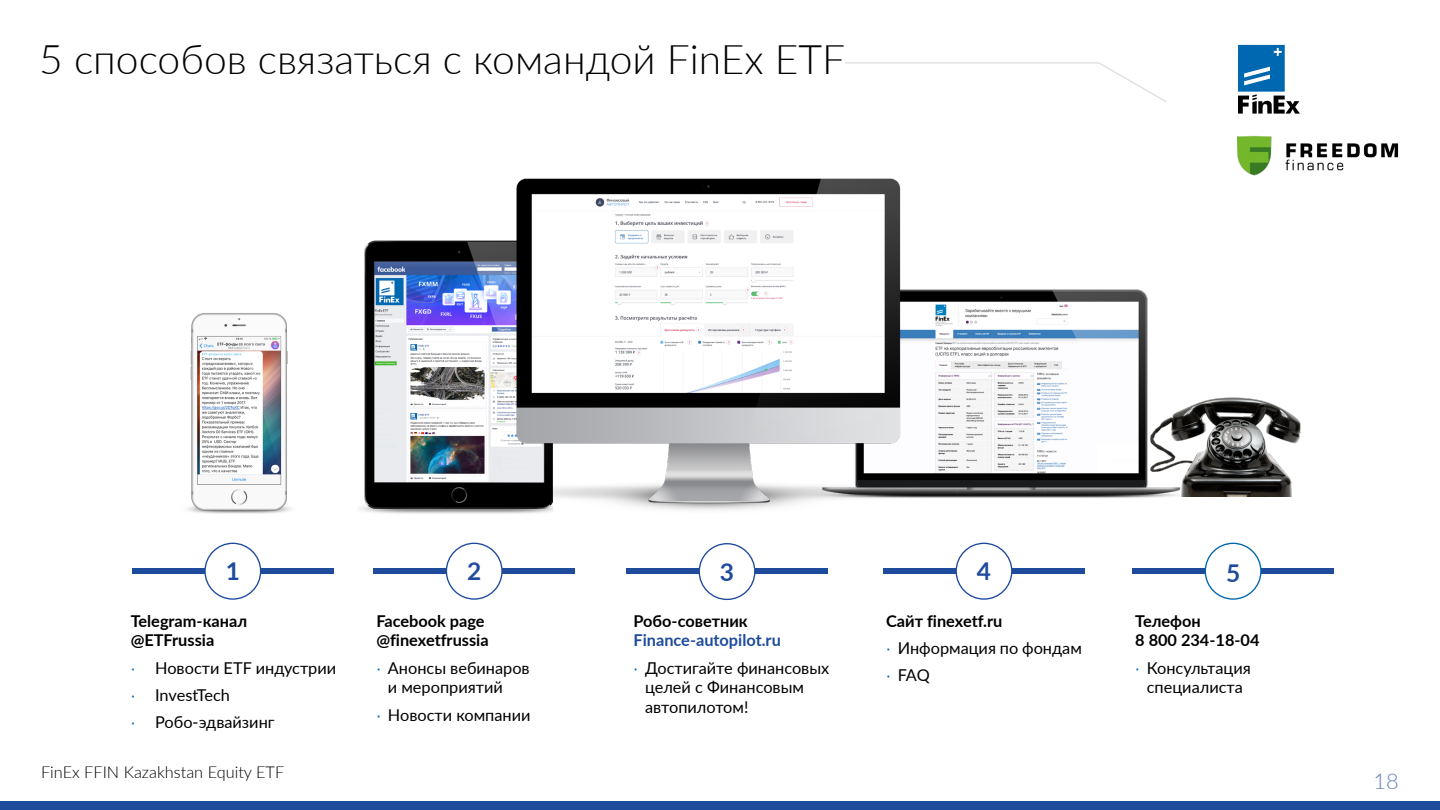
<style>
.page{position:relative;width:1440px;height:810px;background:#fff}
.page>*{position:absolute;margin:0;border:0;box-sizing:border-box;transform-origin:0 0}
.t1{font:300 40.8px "Lato";color:#000}
.t2{font:700 24.53px "Lato";color:#1f4b9d}
.t3{font:300 21.75px "Lato";color:#6281ba}
.t4{font:16.35px/19.6px "Lato";color:#000}
.t5{font:700 16.35px/19.6px "Lato";color:#000}
.t6{font:300 16.35px "Lato";color:#000}
.t7{font:700 16.35px "Lato";color:#1f4b9d}
.s1{font-family:"Open Sans";font-weight:300;font-size:12.23px;color:#0066b0}
</style>
<div class="page">
<svg style="left:845px;top:62px;width:322px;height:40px"></svg>
<div style="left:0;top:801px;width:1440px;height:9px;background:#1f4b9d"></div>
<div style="left:1132px;top:569px;width:202px;height:5px;background:#1f4b9d"></div>
<div style="left:1205px;top:543px;width:56px;height:56px;background:#fff;border-radius:50%"></div>
<div style="left:1205px;top:543px;width:57px;height:57px;border:1px solid #0066b0;border-radius:50%"></div>
<img style="left:187px;top:313px;width:104px;height:201px">
<img style="left:961px;top:289px;width:196px;height:209px">
<div style="left:132px;top:569px;width:202px;height:5px;background:#1f4b9d"></div>
<div style="left:374px;top:569px;width:201px;height:5px;background:#1f4b9d"></div>
<div style="left:627px;top:569px;width:201px;height:5px;background:#1f4b9d"></div>
<div style="left:883px;top:569px;width:202px;height:5px;background:#1f4b9d"></div>
<img style="left:359px;top:240px;width:97px;height:274px">
<div style="left:956px;top:543px;width:56px;height:56px;background:#fff;border-radius:50%"></div>
<div style="left:956px;top:543px;width:56px;height:57px;border:1px solid #1f4b9d;border-radius:50%"></div>
<div style="left:699px;top:544px;width:56px;height:55px;background:#fff;border-radius:50%"></div>
<div style="left:699px;top:543px;width:56px;height:57px;border:1px solid #1f4b9d;border-radius:50%"></div>
<div style="left:446px;top:543px;width:56px;height:56px;background:#fff;border-radius:50%"></div>
<div style="left:446px;top:543px;width:57px;height:57px;border:1px solid #1f4b9d;border-radius:50%"></div>
<div style="left:205px;top:543px;width:56px;height:56px;background:#fff;border-radius:50%"></div>
<div style="left:204px;top:543px;width:57px;height:57px;border:1px solid #1f4b9d;border-radius:50%"></div>
<img style="left:456px;top:178px;width:505px;height:336px">
<img style="left:1143px;top:394px;width:158px;height:103px">
<img style="left:1238px;top:136px;width:161px;height:40px">
<svg style="left:1238px;top:45px;width:62px;height:69px"></svg>
<h1 class="t1" style="left:39px;top:31px;width:807px">5 способов связаться с командой FinEx ETF</h1>
<h1 class="t1" style="left:41px;top:31px;width:78px">ХХХ</h1>
<h2 class="t2" style="left:226px;top:553px;width:16px">1</h2>
<h2 class="t2" style="left:467px;top:553px;width:16px">2</h2>
<h2 class="t2" style="left:720px;top:554px;width:16px">3</h2>
<h2 class="t2" style="left:977px;top:553px;width:16px">4</h2>
<h2 class="t2" style="left:1226px;top:555px;width:16px">5</h2>
<p class="t5" style="left:131px;top:610px;width:118px">Telegram-канал @ETFrussia</p>
<p class="t4" style="left:131px;top:657px;width:207px"><span class="s1">•</span> Новости ETF индустрии</p>
<p class="t4" style="left:131px;top:685px;width:101px"><span class="s1">•</span> InvestTech</p>
<p class="t4" style="left:131px;top:712px;width:145px"><span class="s1">•</span> Робо-эдвайзинг</p>
<p class="t5" style="left:376px;top:610px;width:114px">Facebook page @finexetfrussia</p>
<p class="t4" style="left:388px;top:657px;width:143px;text-indent:-12px"><span class="s1">•</span> Анонсы вебинаров и мероприятий</p>
<p class="t4" style="left:376px;top:704px;width:156px"><span class="s1">•</span> Новости компании</p>
<p class="t5" style="left:633px;top:610px;width:116px">Робо-советник</p>
<p class="t7" style="left:633px;top:628px;width:149px">Finance-autopilot.ru</p>
<p class="t4" style="left:645px;top:657px;width:186px;text-indent:-12px"><span class="s1">•</span> Достигайте финансовых целей с Финансовым автопилотом!</p>
<p class="t5" style="left:886px;top:610px;width:118px">Сайт finexetf.ru</p>
<p class="t4" style="left:886px;top:638px;width:197px"><span class="s1">•</span> Информация по фондам</p>
<p class="t4" style="left:886px;top:665px;width:45px"><span class="s1">•</span> FAQ</p>
<p class="t5" style="left:1135px;top:610px;width:126px">Телефон<br>8 800 234-18-04</p>
<p class="t4" style="left:1135px;top:657px;width:117px;text-align:center"><span class="s1">•</span> Консультация специалиста</p>
<p class="t6" style="left:41px;top:761px;width:245px">FinEx FFIN Kazakhstan Equity ETF</p>
<h3 class="t3" style="left:1374px;top:766px;width:27px">18</h3>
</div>
